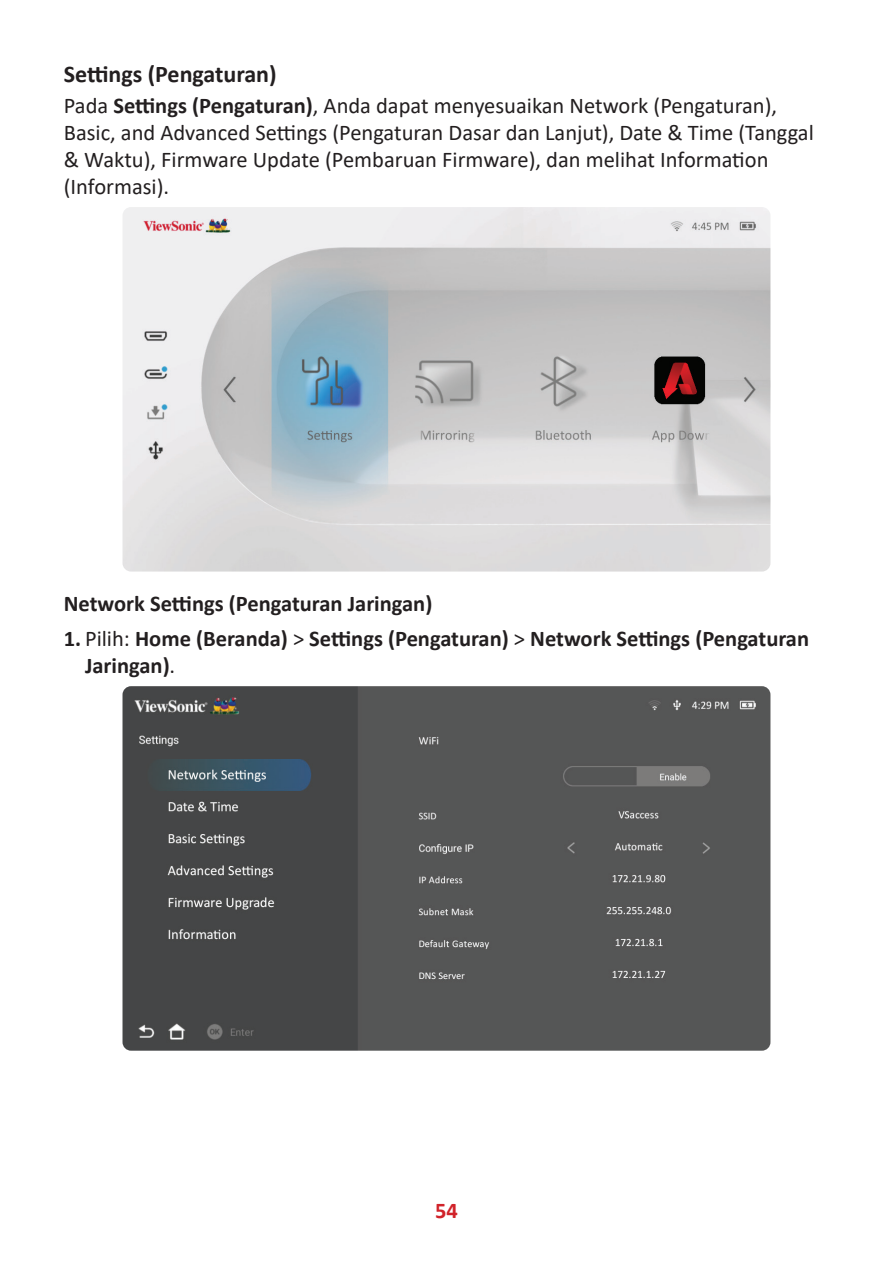
<style>
.page{position:relative;width:893px;height:1263px;background:#fff}
.page>*{position:absolute;margin:0;border:0;box-sizing:border-box;transform-origin:0 0}
.t1{font:700 24px "Calibri";color:#231f20}
.t2{font:22.5px/27px "Calibri";color:#231f20}
.t3{font:700 22.5px/27px "Calibri";color:#231f20}
.t4{font:700 22.5px "Calibri";color:#d1232a}
.s1{font-weight:700}
.s2{font-weight:400}
</style>
<div class="page">
<img style="left:122px;top:207px;width:648px;height:364px">
<img style="left:122px;top:686px;width:648px;height:365px">
<p class="t1" style="left:64px;top:57px;width:214px">Settings (Pengaturan)</p>
<p class="t2" style="left:64px;top:91px;width:752px">Pada <span class="s1">Settings (Pengaturan)</span>, Anda dapat menyesuaikan Network (Pengaturan), Basic, and Advanced Settings (Pengaturan Dasar dan Lanjut), Date &amp; Time (Tanggal &amp; Waktu), Firmware Update (Pembaruan Firmware), dan melihat Information (Informasi).</p>
<p class="t3" style="left:64px;top:589px;width:370px">Network Settings (Pengaturan Jaringan)</p>
<p class="t3" style="left:85px;top:625px;width:726px;text-indent:-21px">1. <span class="s2">Pilih:</span> Home (Beranda) <span class="s2">&gt;</span> Settings (Pengaturan) <span class="s2">&gt;</span> Network Settings (Pengaturan<br>Jaringan)<span class="s2">.</span></p>
<p class="t4" style="left:435px;top:1194px;width:24px">54</p>
</div>
